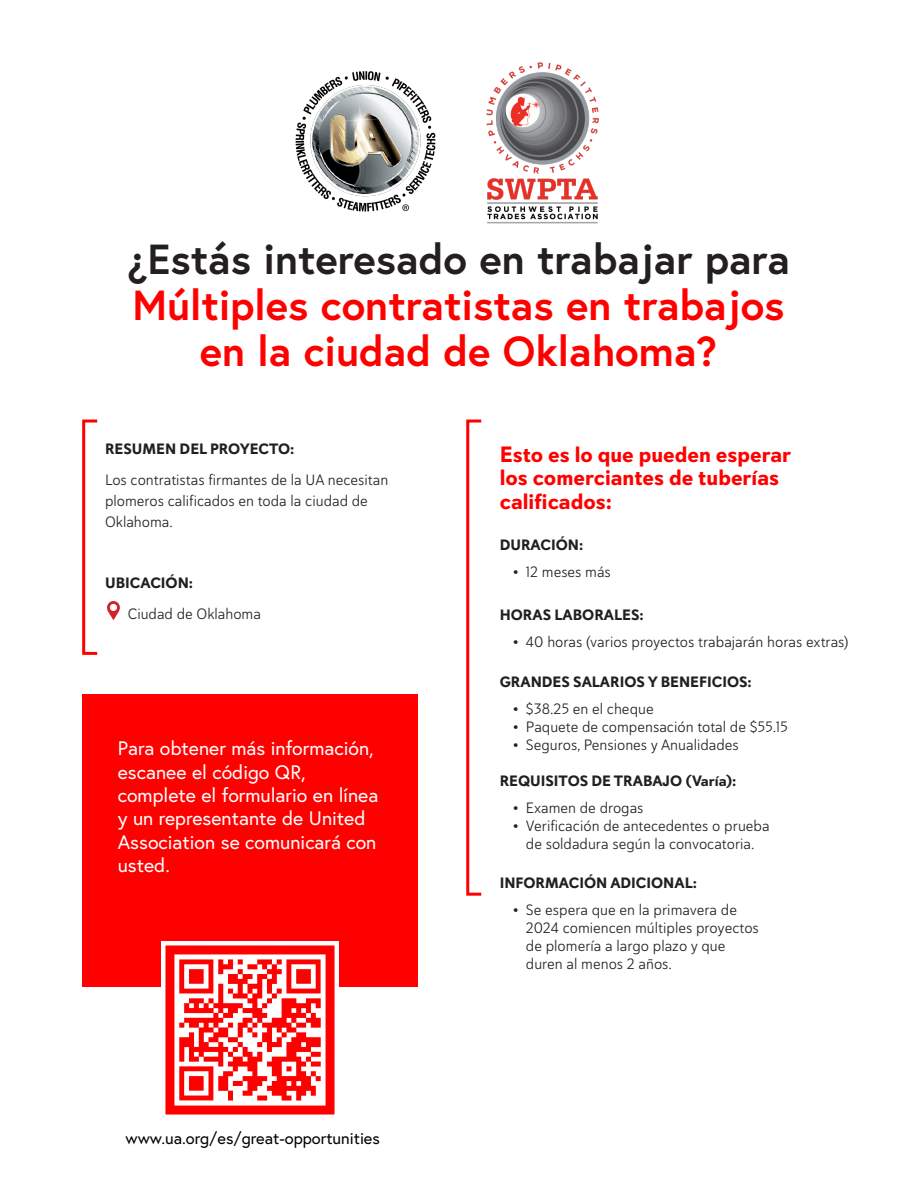
<style>
.page{position:relative;width:918px;height:1188px;background:#fff}
.page>*{position:absolute;margin:0;border:0;box-sizing:border-box;transform-origin:0 0}
.t1{font:700 42px/46.2px "Europa";color:#f00;text-align:center}
.t2{font:700 42px "Europa";color:#231f20}
.t3{font:700 22.2px/23.4px "Davis Sans";color:#f00}
.t4{font:19.5px/23.4px "Europa";color:#fff}
.t5{font:16.5px "Europa";color:#000}
.t6{font:15px/18px "Haboro Soft Nor Boo";color:#231f20}
.t7{font:700 15px "Davis Sans";color:#231f20}
.s1{font-family:"Times New Roman"}
</style>
<div class="page">
<div style="left:82px;top:694px;width:336px;height:293px;background:#f00"></div>
<svg style="left:107px;top:601px;width:13px;height:19px"></svg>
<div style="left:82px;top:420px;width:17px;height:235px;border:3px solid #f00"></div>
<div style="left:466px;top:420px;width:17px;height:476px;border:3px solid #f00"></div>
<img style="left:295px;top:72px;width:141px;height:139px">
<img style="left:162px;top:942px;width:177px;height:173px">
<img style="left:486px;top:62px;width:113px;height:162px">
<h1 class="t2" style="left:127px;top:230px;width:664px">¿Estás interesado en trabajar para</h1>
<h1 class="t1" style="left:132px;top:281px;width:654px">Múltiples contratistas en trabajos en la ciudad de Oklahoma?</h1>
<p class="t7" style="left:105px;top:440px;width:191px">RESUMEN DEL PROYECTO:</p>
<p class="t6" style="left:105px;top:469px;width:285px;line-height:21px">Los contratistas firmantes de la UA necesitan plomeros calificados en toda la ciudad de<br>Oklahoma.</p>
<p class="t7" style="left:105px;top:574px;width:90px">UBICACIÓN:</p>
<p class="t6" style="left:128px;top:605px;width:135px">Ciudad de Oklahoma</p>
<h3 class="t4" style="left:118px;top:736px;width:262px">Para obtener más información, escanee el código QR, complete el formulario en línea y un representante de United<br>Association se comunicará con usted.</h3>
<p class="t5" style="left:125px;top:1128px;width:256px">www.ua.org/es/great-opportunities</p>
<h2 class="t3" style="left:500px;top:443px;width:293px">Esto es lo que pueden esperar los comerciantes de tuberías calificados:</h2>
<p class="t7" style="left:500px;top:536px;width:85px">DURACIÓN:</p>
<p class="t6" style="left:513px;top:563px;width:99px"><span class="s1">•</span> 12 meses más</p>
<p class="t7" style="left:500px;top:605px;width:146px">HORAS LABORALES:</p>
<p class="t6" style="left:513px;top:632px;width:337px"><span class="s1">•</span> 40 horas (varios proyectos trabajarán horas extras)</p>
<p class="t7" style="left:500px;top:673px;width:254px">GRANDES SALARIOS Y BENEFICIOS:</p>
<p class="t6" style="left:513px;top:699px;width:142px"><span class="s1">•</span> $38.25 en el cheque</p>
<p class="t6" style="left:513px;top:717px;width:276px"><span class="s1">•</span> Paquete de compensación total de $55.15</p>
<p class="t6" style="left:513px;top:735px;width:227px"><span class="s1">•</span> Seguros, Pensiones y Anualidades</p>
<p class="t7" style="left:500px;top:772px;width:238px">REQUISITOS DE TRABAJO (Varía):</p>
<p class="t6" style="left:513px;top:799px;width:132px"><span class="s1">•</span> Examen de drogas</p>
<p class="t6" style="left:513px;top:817px;width:258px;text-align:center"><span class="s1">•</span> Verificación de antecedentes o prueba de soldadura según la convocatoria.</p>
<p class="t7" style="left:500px;top:874px;width:199px">INFORMACIÓN ADICIONAL:</p>
<p class="t6" style="left:526px;top:901px;width:234px;text-indent:-13px"><span class="s1">•</span> Se espera que en la primavera de<br>2024 comiencen múltiples proyectos de plomería a largo plazo y que duren al menos 2 años.</p>
</div>
